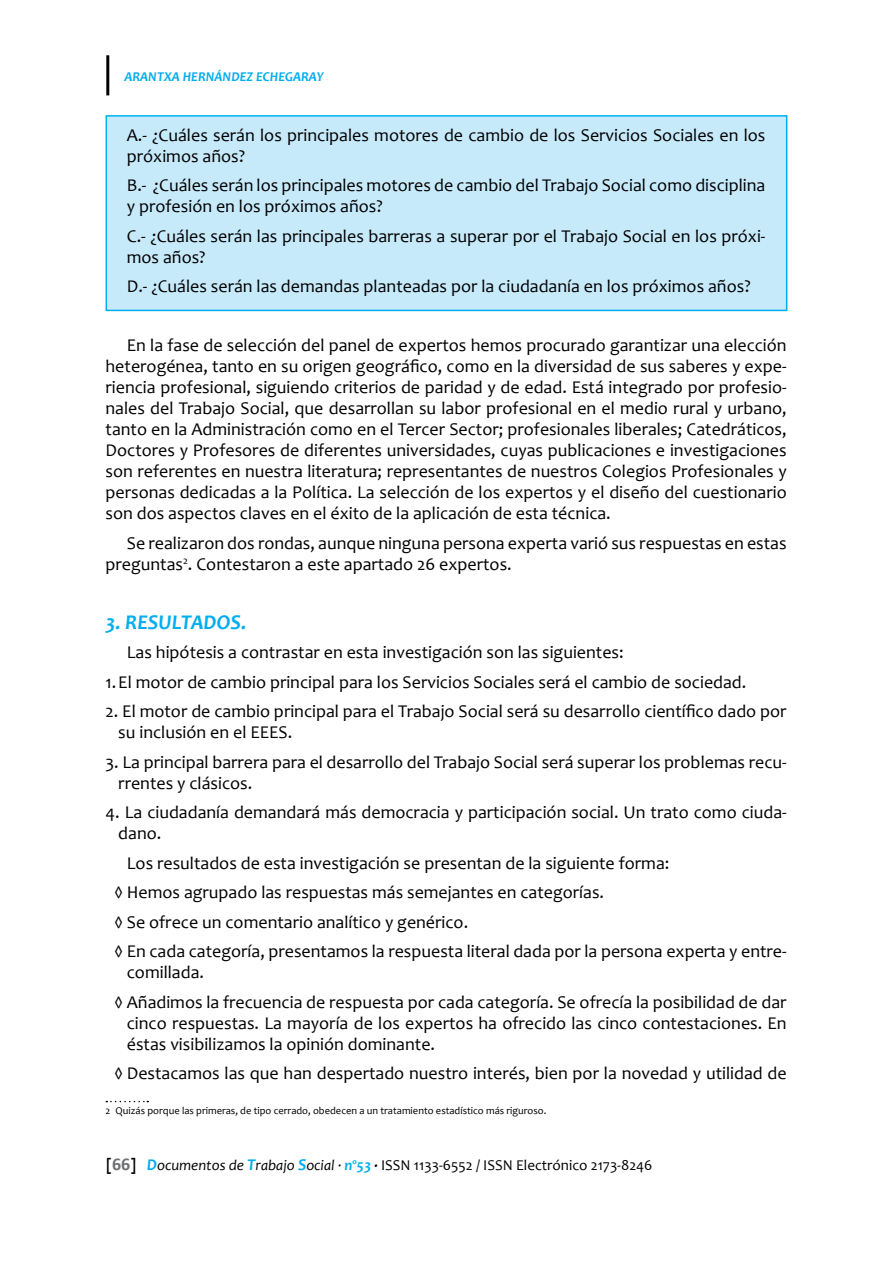
<style>
.page{position:relative;width:893px;height:1263px;background:#fff}
.page>*{position:absolute;margin:0;border:0;box-sizing:border-box;transform-origin:0 0}
.t1{font:italic 700 21px "Candara";color:#00aeef}
.t2{font:18px/21px "Candara";color:#000}
.t3{font:15px "Candara";color:#000}
.t4{font:italic 700 13.5px "Candara";color:#00aeef}
.t5{font:10.5px "Candara";color:#000}
.s1{font-weight:700;font-size:16.5px}
.s2{font-family:"Calibri";font-weight:700;font-size:18px;color:#6d6e71}
.s3{font-weight:700;font-style:italic;font-size:16.5px;color:#00aeef}
.s4{font-style:italic}
.s5{font-weight:700;font-style:italic;color:#00aeef}
.s6{font-weight:700;font-style:italic}
</style>
<div class="page">
<hr style="left:106px;top:55px;width:3px;height:40px;background:#000">
<div style="left:106px;top:115px;width:681px;height:196px;background:#c7eafb;border:2px solid #00aeef"></div>
<svg style="left:106px;top:1101px;width:42px;height:1px"></svg>
<p class="t4" style="left:124px;top:68px;width:201px">ARANTXA HERNÁNDEZ ECHEGARAY</p>
<p class="t2" style="left:127px;top:124px;width:640px">A.- ¿Cuáles serán los principales motores de cambio de los Servicios Sociales en los próximos años?</p>
<p class="t2" style="left:127px;top:175px;width:640px">B.- ¿Cuáles serán los principales motores de cambio del Trabajo Social como disciplina y profesión en los próximos años?</p>
<p class="t2" style="left:127px;top:225px;width:640px">C.- ¿Cuáles serán las principales barreras a superar por el Trabajo Social en los próxi&shy;mos años?</p>
<p class="t2" style="left:127px;top:276px;width:625px">D.- ¿Cuáles serán las demandas planteadas por la ciudadanía en los próximos años?</p>
<p class="t2" style="left:106px;top:335px;width:683px;text-align:justify;text-indent:21px">En la fase de selección del panel de expertos hemos procurado garantizar una elección heterogénea, tanto en su origen geográfico, como en la diversidad de sus saberes y expe&shy;riencia profesional, siguiendo criterios de paridad y de edad. Está integrado por profesio&shy;nales del Trabajo Social, que desarrollan su labor profesional en el medio rural y urbano, tanto en la Administración como en el Tercer Sector; profesionales liberales; Catedráticos, Doctores y Profesores de diferentes universidades, cuyas publicaciones e investigaciones son referentes en nuestra literatura; representantes de nuestros Colegios Profesionales y personas dedicadas a la Política. La selección de los expertos y el diseño del cuestionario son dos aspectos claves en el éxito de la aplicación de esta técnica.</p>
<p class="t2" style="left:106px;top:532px;width:683px;text-indent:21px">Se realizaron dos rondas, aunque ninguna persona experta varió sus respuestas en estas preguntas<sup>2</sup>. Contestaron a este apartado 26 expertos.</p>
<p class="t1" style="left:106px;top:609px;width:142px">3. RESULTADOS.</p>
<p class="t2" style="left:106px;top:637px;width:642px;line-height:29.5px;text-indent:21px">Las hipótesis a contrastar en esta investigación son las siguientes:<br>1.El motor de cambio principal para los Servicios Sociales será el cambio de sociedad.</p>
<p class="t2" style="left:118px;top:701px;width:670px;text-indent:-13px">2. El motor de cambio principal para el Trabajo Social será su desarrollo científico dado por su inclusión en el EEES.</p>
<p class="t2" style="left:118px;top:751px;width:670px;text-indent:-13px">3. La principal barrera para el desarrollo del Trabajo Social será superar los problemas recu&shy;rrentes y clásicos.</p>
<p class="t2" style="left:118px;top:802px;width:670px;text-indent:-13px">4. La ciudadanía demandará más democracia y participación social. Un trato como ciuda&shy;dano.</p>
<p class="t2" style="left:114px;top:848px;width:674px;line-height:29.5px;text-indent:13px">Los resultados de esta investigación se presentan de la siguiente forma:<br>◊ Hemos agrupado las respuestas más semejantes en categorías.<br>◊ Se ofrece un comentario analítico y genérico.<br>◊ En cada categoría, presentamos la respuesta literal dada por la persona experta y entre-</p>
<p class="t2" style="left:114px;top:957px;width:674px;line-height:29.5px;text-indent:13px">comillada.<br>◊ Añadimos la frecuencia de respuesta por cada categoría. Se ofrecía la posibilidad de dar</p>
<p class="t2" style="left:127px;top:1012px;width:661px">cinco respuestas. La mayoría de los expertos ha ofrecido las cinco contestaciones. En éstas visibilizamos la opinión dominante.</p>
<p class="t2" style="left:114px;top:1063px;width:674px">◊ Destacamos las que han despertado nuestro interés, bien por la novedad y utilidad de</p>
<p class="t5" style="left:106px;top:1104px;width:442px">2 Quizás porque las primeras, de tipo cerrado, obedecen a un tratamiento estadístico más riguroso.</p>
<p class="t3" style="left:106px;top:1156px;width:548px"><span class="s1">[</span><span class="s2">66</span><span class="s1">]</span> <span class="s3">D</span><span class="s4">ocumentos de</span> <span class="s3">T</span><span class="s4">rabajo</span> <span class="s3">S</span><span class="s4">ocial ·</span> <span class="s5">nº53</span> <span class="s6">·</span> ISSN 1133-6552 / ISSN Electrónico 2173-8246</p>
</div>
